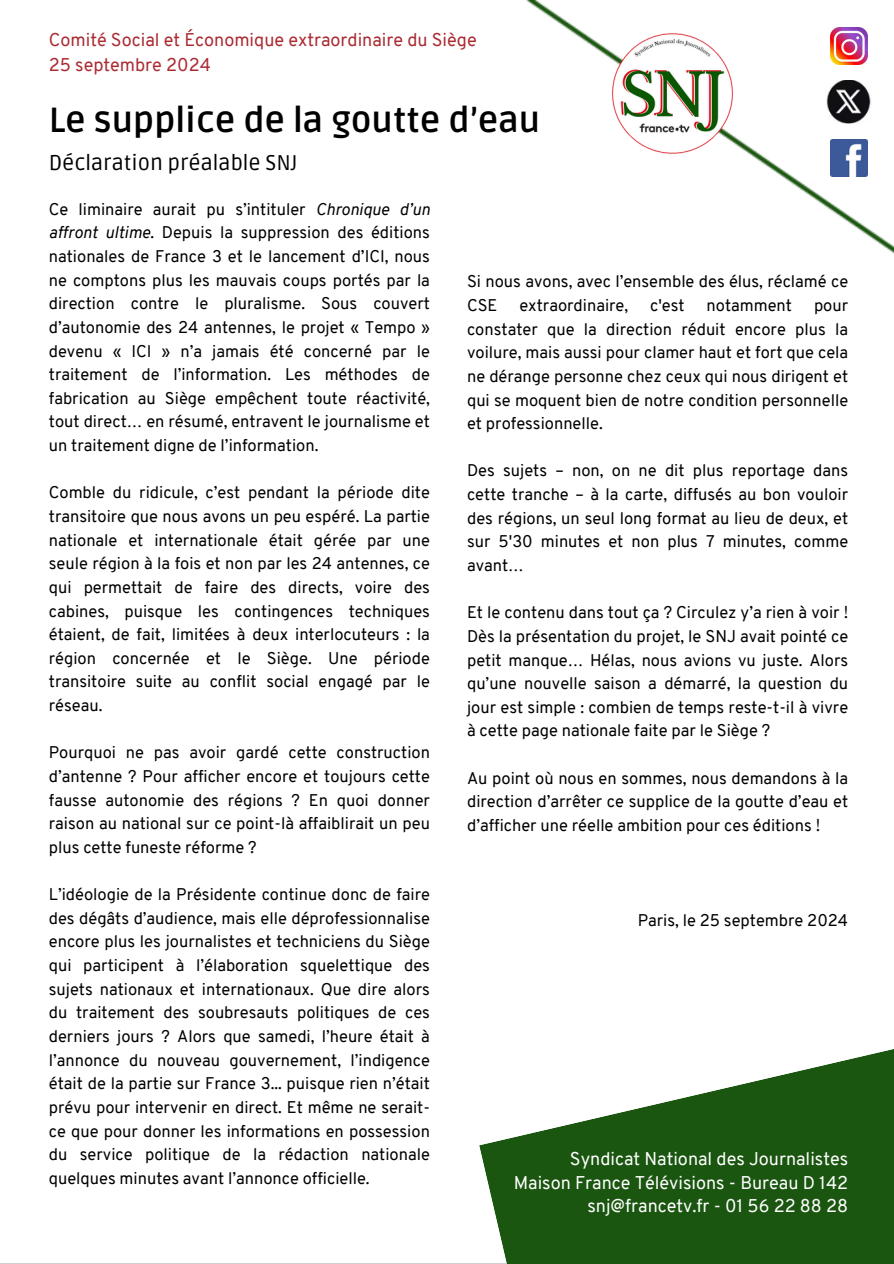
<style>
.page{position:relative;width:894px;height:1264px;background:#fff}
.page>*{position:absolute;margin:0;border:0;box-sizing:border-box;transform-origin:0 0}
.t1{font:700 34.8px "Ruda";color:#000}
.t2{font:21.3px "Ruda";color:#000}
.t3{font:18px/23.7px "Overpass";color:#fff;text-align:right}
.t4{font:18px "Overpass";color:#ab2b32}
.t5{font:16.5px/23.7px "Overpass";color:#000;text-align:justify}
.s1{font-style:italic}
</style>
<div class="page">
<img style="left:526px;top:0;width:367px;height:253px">
<img style="left:825px;top:80px;width:46px;height:43px">
<img style="left:830px;top:27px;width:37px;height:37px">
<img style="left:830px;top:139px;width:37px;height:37px">
<img style="left:609px;top:27px;width:126px;height:131px">
<svg style="left:479px;top:1049px;width:414px;height:214px;fill:#1a560f"></svg>
<h1 class="t4" style="left:49px;top:33px;width:429px">Comité Social et Économique extraordinaire du Siège</h1>
<h2 class="t4" style="left:49px;top:57px;width:163px">25 septembre 2024</h2>
<p class="t1" style="left:49px;top:100px;width:493px">Le supplice de la goutte d’eau</p>
<p class="t2" style="left:49px;top:150px;width:250px">Déclaration préalable SNJ</p>
<p class="t5" style="left:49px;top:199px;width:382px">Ce liminaire aurait pu s’intituler <span class="s1">Chronique d’un affront ultime</span>. Depuis la suppression des éditions nationales de France 3 et le lancement d’ICI, nous ne comptons plus les mauvais coups portés par la direction contre le pluralisme. Sous couvert d’autonomie des 24 antennes, le projet « Tempo » devenu « ICI » n’a jamais été concerné par le traitement de l’information. Les méthodes de fabrication au Siège empêchent toute réactivité, tout direct… en résumé, entravent le journalisme et un traitement digne de l’information.</p>
<p class="t5" style="left:49px;top:482px;width:382px">Comble du ridicule, c’est pendant la période dite transitoire que nous avons un peu espéré. La partie nationale et internationale était gérée par une seule région à la fois et non par les 24 antennes, ce qui permettait de faire des directs, voire des cabines, puisque les contingences techniques étaient, de fait, limitées à deux interlocuteurs : la région concernée et le Siège. Une période transitoire suite au conflit social engagé par le réseau.</p>
<p class="t5" style="left:49px;top:742px;width:382px">Pourquoi ne pas avoir gardé cette construction d’antenne ? Pour afficher encore et toujours cette fausse autonomie des régions ? En quoi donner raison au national sur ce point-là affaiblirait un peu plus cette funeste réforme ?</p>
<p class="t5" style="left:49px;top:884px;width:382px">L’idéologie de la Présidente continue donc de faire des dégâts d’audience, mais elle déprofessionnalise encore plus les journalistes et techniciens du Siège qui participent à l’élaboration squelettique des sujets nationaux et internationaux. Que dire alors du traitement des soubresauts politiques de ces derniers jours ? Alors que samedi, l’heure était à l’annonce du nouveau gouvernement, l’indigence était de la partie sur France 3... puisque rien n’était prévu pour intervenir en direct. Et même ne serait&shy;ce que pour donner les informations en possession du service politique de la rédaction nationale quelques minutes avant l’annonce officielle.</p>
<p class="t5" style="left:467px;top:271px;width:382px">Si nous avons, avec l’ensemble des élus, réclamé ce<br>CSE</p>
<p class="t5" style="left:519px;top:295px;width:110px">extraordinaire,</p>
<p class="t5" style="left:650px;top:295px;width:36px">c'est</p>
<p class="t5" style="left:706px;top:295px;width:87px">notamment</p>
<p class="t5" style="left:467px;top:295px;width:382px;text-indent:347px">pour constater que la direction réduit encore plus la voilure, mais aussi pour clamer haut et fort que cela ne dérange personne chez ceux qui nous dirigent et qui se moquent bien de notre condition personnelle et professionnelle.</p>
<p class="t5" style="left:467px;top:460px;width:382px">Des sujets – non, on ne dit plus reportage dans cette tranche – à la carte, diffusés au bon vouloir des régions, un seul long format au lieu de deux, et sur 5'30 minutes et non plus 7 minutes, comme avant…</p>
<p class="t5" style="left:467px;top:602px;width:382px">Et le contenu dans tout ça ? Circulez y’a rien à voir !<br>Dès la présentation du projet, le SNJ avait pointé ce petit manque… Hélas, nous avions vu juste. Alors qu’une nouvelle saison a démarré, la question du jour est simple : combien de temps reste-t-il à vivre à cette page nationale faite par le Siège ?</p>
<p class="t5" style="left:467px;top:767px;width:382px">Au point où nous en sommes, nous demandons à la direction d’arrêter ce supplice de la goutte d’eau et d’afficher une réelle ambition pour ces éditions !</p>
<p class="t5" style="left:637px;top:909px;width:212px">Paris, le 25 septembre 2024</p>
<p class="t3" style="left:569px;top:1148px;width:280px">Syndicat National des Journalistes</p>
<p class="t3" style="left:513px;top:1172px;width:336px">Maison France Télévisions - Bureau D 142 snj@francetv.fr - 01 56 22 88 28</p>
</div>
